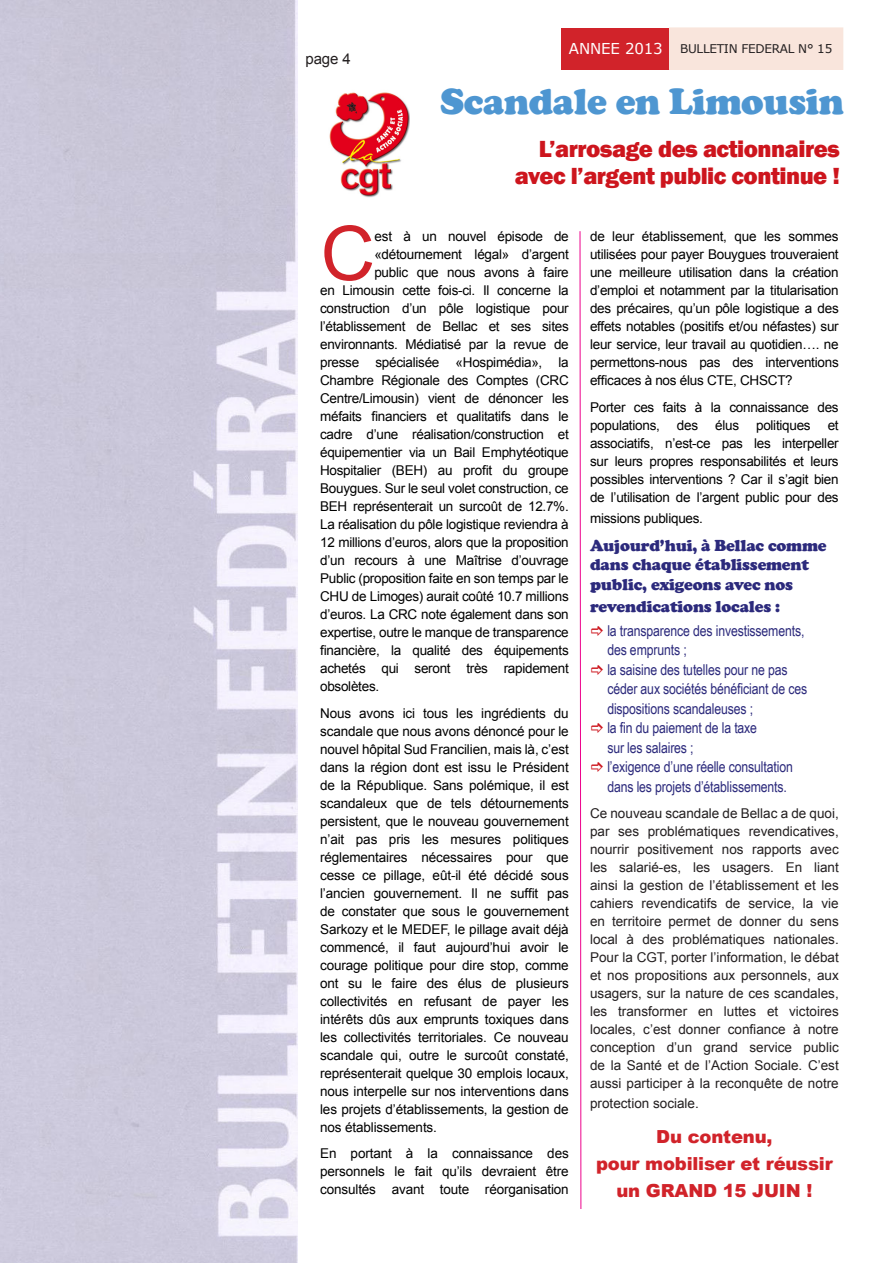
<style>
.page{position:relative;width:893px;height:1263px;background:#fff}
.page>*{position:absolute;margin:0;border:0;box-sizing:border-box;transform-origin:0 0}
.txt_courant{font:75.6px "Arial";color:#d1232a}
.grostitre1{font:900 37.5px "Cooper";letter-spacing:-.01em;color:#4e96d1}
.Sommaire{font:800 24px "Franklin Gothic";letter-spacing:-.02em;color:#cd151d}
.accroche_heavy{font:900 18px/27px "Arial";letter-spacing:-.01em;color:#d1232a;text-align:center}
.accroche1{font:900 16.5px/19.5px "Cooper";letter-spacing:-.01em;color:#2c2a7c}
.accroche_heavy-2{font:15px/19.5px "Arial Narrow";letter-spacing:-.01em;color:#2c2a7c}
.txt_courant-2{font:15px "Verdana";letter-spacing:-.01em;color:#fff}
.txt_courant-3{font:15px "Arial";color:#231f20}
.txt_courant-4{font:13.5px/18px "Arial";letter-spacing:-.02em;color:#000;text-align:justify}
.accroche_heavy-3{font:13.5px/18px "Arial";color:#231f20;text-align:justify}
.txt_courant-5{font:12px "Verdana";letter-spacing:-.02em;color:#231f20}
</style>
<div class="page">
<div style="left:561px;top:28px;width:109px;height:41px;background:#d1232a"></div>
<div style="left:670px;top:28px;width:173px;height:41px;background:#f9e5dc"></div>
<div style="left:669px;top:27px;width:174px;height:43px;border:2px solid #f9e5dc"></div>
<img style="left:0;top:0;width:297px;height:1263px">
<img style="left:329px;top:92px;width:80px;height:106px">
<svg style="left:579px;top:231px;width:3px;height:978px"></svg>
<p class="txt_courant-3" style="left:306px;top:48px;width:47px">page 4</p>
<p class="txt_courant-2" style="left:569px;top:39px;width:95px">ANNEE 2013</p>
<p class="txt_courant-5" style="left:680px;top:41px;width:154px">BULLETIN FEDERAL N° 15</p>
<p class="grostitre1" style="left:440px;top:80px;width:405px">Scandale en Limousin</p>
<p class="Sommaire" style="left:539px;top:134px;width:303px">L’arrosage des actionnaires</p>
<p class="Sommaire" style="left:515px;top:161px;width:327px">avec l’argent public continue !</p>
<p class="txt_courant" style="left:321px;top:201px;width:56px">C</p>
<p class="txt_courant-4" style="left:374px;top:227px;width:196px">est à un nouvel épisode de</p>
<p class="txt_courant-4" style="left:374px;top:245px;width:196px">«détournement légal» d’argent</p>
<p class="txt_courant-4" style="left:374px;top:263px;width:196px">public que nous avons à faire</p>
<p class="txt_courant-4" style="left:320px;top:281px;width:250px">en Limousin cette fois-ci. Il concerne la</p>
<p class="txt_courant-4" style="left:320px;top:299px;width:250px">construction d’un pôle logistique pour</p>
<p class="txt_courant-4" style="left:320px;top:317px;width:250px">l’établissement de Bellac et ses sites</p>
<p class="txt_courant-4" style="left:320px;top:335px;width:250px">environnants. Médiatisé par la revue de</p>
<p class="txt_courant-4" style="left:320px;top:353px;width:250px">presse spécialisée «Hospimédia», la</p>
<p class="txt_courant-4" style="left:320px;top:371px;width:250px">Chambre Régionale des Comptes (CRC</p>
<p class="txt_courant-4" style="left:320px;top:389px;width:250px">Centre/Limousin) vient de dénoncer les</p>
<p class="txt_courant-4" style="left:320px;top:407px;width:250px">méfaits financiers et qualitatifs dans le</p>
<p class="txt_courant-4" style="left:320px;top:425px;width:250px">cadre d’une réalisation/construction et</p>
<p class="txt_courant-4" style="left:320px;top:443px;width:250px">équipementier via un Bail Emphytéotique</p>
<p class="txt_courant-4" style="left:320px;top:461px;width:250px">Hospitalier (BEH) au profit du groupe</p>
<p class="txt_courant-4" style="left:320px;top:479px;width:250px">Bouygues. Sur le seul volet construction, ce</p>
<p class="txt_courant-4" style="left:320px;top:497px;width:250px">BEH représenterait un surcoût de 12.7%.</p>
<p class="txt_courant-4" style="left:320px;top:515px;width:250px">La réalisation du pôle logistique reviendra à</p>
<p class="txt_courant-4" style="left:320px;top:533px;width:250px">12 millions d’euros, alors que la proposition</p>
<p class="txt_courant-4" style="left:320px;top:551px;width:250px">d’un recours à une Maîtrise d’ouvrage</p>
<p class="txt_courant-4" style="left:320px;top:569px;width:250px">Public (proposition faite en son temps par le</p>
<p class="txt_courant-4" style="left:320px;top:587px;width:250px">CHU de Limoges) aurait coûté 10.7 millions</p>
<p class="txt_courant-4" style="left:320px;top:605px;width:250px">d’euros. La CRC note également dans son</p>
<p class="txt_courant-4" style="left:320px;top:623px;width:250px">expertise, outre le manque de transparence</p>
<p class="txt_courant-4" style="left:320px;top:641px;width:250px">financière, la qualité des équipements</p>
<p class="txt_courant-4" style="left:320px;top:659px;width:250px">achetés qui seront très rapidement</p>
<p class="txt_courant-4" style="left:320px;top:677px;width:61px">obsolètes.</p>
<p class="txt_courant-4" style="left:320px;top:704px;width:250px">Nous avons ici tous les ingrédients du scandale que nous avons dénoncé pour le nouvel hôpital Sud Francilien, mais là, c’est dans la région dont est issu le Président de la République. Sans polémique, il est scandaleux que de tels détournements persistent, que le nouveau gouvernement n’ait pas pris les mesures politiques réglementaires nécessaires pour que cesse ce pillage, eût-il été décidé sous l’ancien gouvernement. Il ne suffit pas de constater que sous le gouvernement Sarkozy et le MEDEF, le pillage avait déjà commencé, il faut aujourd’hui avoir le courage politique pour dire stop, comme ont su le faire des élus de plusieurs collectivités en refusant de payer les intérêts dûs aux emprunts toxiques dans les collectivités territoriales. Ce nouveau scandale qui, outre le surcoût constaté, représenterait quelque 30 emplois locaux, nous interpelle sur nos interventions dans les projets d’établissements, la gestion de nos établissements.</p>
<p class="txt_courant-4" style="left:320px;top:1144px;width:250px">En portant à la connaissance des personnels le fait qu’ils devraient être consultés avant toute réorganisation</p>
<p class="txt_courant-4" style="left:590px;top:227px;width:250px">de leur établissement, que les sommes utilisées pour payer Bouygues trouveraient une meilleure utilisation dans la création d’emploi et notamment par la titularisation des précaires, qu’un pôle logistique a des effets notables (positifs et/ou néfastes) sur leur service, leur travail au quotidien…. ne permettons-nous pas des interventions efficaces à nos élus CTE, CHSCT?</p>
<p class="txt_courant-4" style="left:590px;top:398px;width:250px">Porter ces faits à la connaissance des populations,</p>
<p class="txt_courant-4" style="left:677px;top:416px;width:23px">des</p>
<p class="txt_courant-4" style="left:715px;top:416px;width:25px">élus</p>
<p class="txt_courant-4" style="left:756px;top:416px;width:56px">politiques</p>
<p class="txt_courant-4" style="left:590px;top:416px;width:250px;text-indent:238px">et associatifs, n’est-ce pas les interpeller sur leurs propres responsabilités et leurs possibles interventions ? Car il s’agit bien de l’utilisation de l’argent public pour des</p>
<p class="txt_courant-4" style="left:590px;top:509px;width:114px">missions publiques.</p>
<p class="accroche1" style="left:590px;top:535px;width:238px">Aujourd’hui, à Bellac comme dans chaque établissement public, exigeons avec nos</p>
<p class="accroche1" style="left:590px;top:597px;width:191px">revendications locales :</p>
<p class="accroche_heavy-2" style="left:607px;top:620px;width:199px">la transparence des investissements, des emprunts ;</p>
<p class="accroche_heavy-2" style="left:607px;top:659px;width:201px">la saisine des tutelles pour ne pas céder aux sociétés bénéficiant de ces dispositions scandaleuses ;</p>
<p class="accroche_heavy-2" style="left:607px;top:718px;width:151px">la fin du paiement de la taxe sur les salaires ;</p>
<p class="accroche_heavy-2" style="left:607px;top:757px;width:187px">l’exigence d’une réelle consultation dans les projets d’établissements.</p>
<p class="accroche_heavy-3" style="left:590px;top:804px;width:250px">Ce nouveau scandale de Bellac a de quoi, par ses problématiques revendicatives, nourrir positivement nos rapports avec les salarié-es, les usagers. En liant ainsi la gestion de l’établissement et les cahiers revendicatifs de service, la vie en territoire permet de donner du sens local à des problématiques nationales.<br>Pour la CGT, porter l’information, le débat et nos propositions aux personnels, aux usagers, sur la nature de ces scandales, les transformer en luttes et victoires locales, c’est donner confiance à notre conception d’un grand service public de la Santé et de l’Action Sociale. C’est aussi participer à la reconquête de notre</p>
<p class="accroche_heavy-3" style="left:590px;top:1094px;width:110px">protection sociale.</p>
<p class="accroche_heavy" style="left:596px;top:1123px;width:238px">Du contenu,<br>pour mobiliser et réussir un GRAND 15 JUIN !</p>
</div>
